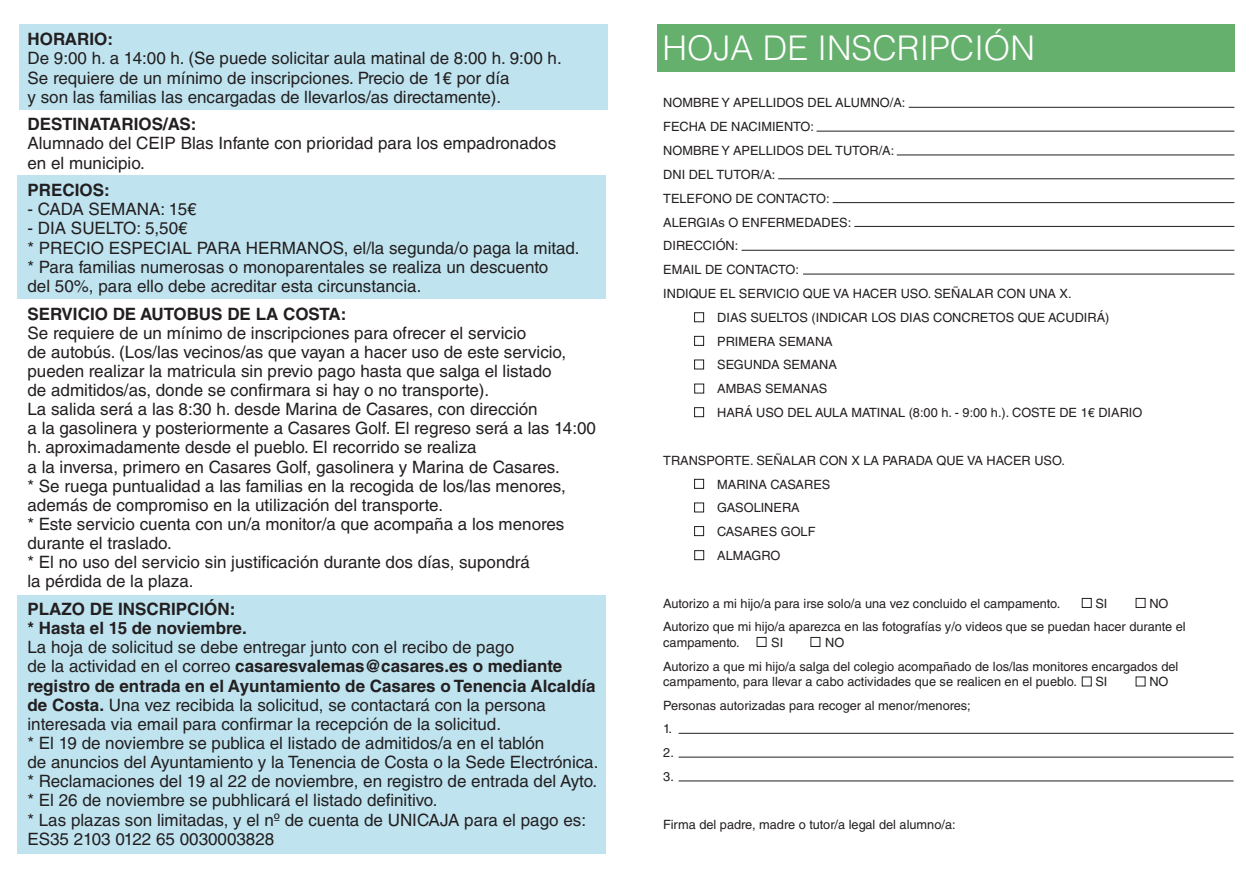
<style>
.page{position:relative;width:1259px;height:893px;background:#fff}
.page>*{position:absolute;margin:0;border:0;box-sizing:border-box;transform-origin:0 0}
.t1{font:300 34.05px "Helvetica LT Std";color:#fff}
.t2{font:16.95px/19.2px "Helvetica LT Std";color:#231f20}
.t3{font:700 16.95px "Helvetica LT Std";color:#231f20}
.t4{font:12.75px/23.9px "Helvetica LT Std";color:#231f20}
.s1{font-weight:700}
</style>
<div class="page">
<div style="left:19px;top:24px;width:588px;height:86px;background:#bfe4f0"></div>
<div style="left:657px;top:24px;width:577px;height:48px;background:#66b06e"></div>
<div style="left:18px;top:175px;width:588px;height:124px;background:#bfe4f0"></div>
<div style="left:18px;top:595px;width:588px;height:258px;background:#bfe4f0"></div>
<hr style="left:908px;top:107px;width:326px;height:1px;background:#231f20">
<hr style="left:816px;top:131px;width:418px;height:1px;background:#231f20">
<hr style="left:896px;top:155px;width:338px;height:1px;background:#231f20">
<hr style="left:778px;top:179px;width:456px;height:1px;background:#231f20">
<hr style="left:832px;top:202px;width:402px;height:1px;background:#231f20">
<hr style="left:854px;top:226px;width:380px;height:1px;background:#231f20">
<hr style="left:741px;top:250px;width:493px;height:1px;background:#231f20">
<hr style="left:678px;top:733px;width:555px;height:1px;background:#231f20">
<hr style="left:678px;top:757px;width:555px;height:1px;background:#231f20">
<hr style="left:678px;top:781px;width:555px;height:1px;background:#231f20">
<hr style="left:803px;top:274px;width:431px;height:1px;background:#231f20">
<div style="left:694px;top:312px;width:10px;height:10px;border:1px solid #231f20"></div>
<div style="left:694px;top:336px;width:10px;height:10px;border:1px solid #231f20"></div>
<div style="left:694px;top:360px;width:10px;height:9px;border:1px solid #231f20"></div>
<div style="left:694px;top:407px;width:10px;height:10px;border:1px solid #231f20"></div>
<div style="left:694px;top:384px;width:10px;height:9px;border:1px solid #231f20"></div>
<div style="left:694px;top:479px;width:10px;height:10px;border:1px solid #231f20"></div>
<div style="left:694px;top:503px;width:10px;height:9px;border:1px solid #231f20"></div>
<div style="left:1082px;top:598px;width:9px;height:10px;border:1px solid #231f20"></div>
<div style="left:1135px;top:598px;width:10px;height:10px;border:1px solid #231f20"></div>
<div style="left:757px;top:637px;width:9px;height:10px;border:1px solid #231f20"></div>
<div style="left:810px;top:637px;width:10px;height:10px;border:1px solid #231f20"></div>
<div style="left:1082px;top:677px;width:9px;height:9px;border:1px solid #231f20"></div>
<div style="left:694px;top:526px;width:10px;height:10px;border:1px solid #231f20"></div>
<div style="left:694px;top:550px;width:10px;height:10px;border:1px solid #231f20"></div>
<p class="t2" style="left:28px;top:30px;width:536px"><span class="s1">HORARIO:<br></span>De 9:00 h. a 14:00 h. (Se puede solicitar aula matinal de 8:00 h. 9:00 h.<br>Se requiere de un mínimo de inscripciones. Precio de 1€ por día<br>y son las familias las encargadas de llevarlos/as directamente).</p>
<p class="t2" style="left:28px;top:115px;width:530px"><span class="s1">DESTINATARIOS/AS:<br></span>Alumnado del CEIP Blas Infante con prioridad para los empadronados en el municipio.</p>
<p class="t3" style="left:28px;top:180px;width:84px">PRECIOS:</p>
<p class="t2" style="left:28px;top:200px;width:171px">- CADA SEMANA: 15€</p>
<p class="t2" style="left:28px;top:219px;width:553px">- DIA SUELTO: 5,50€<br>* PRECIO ESPECIAL PARA HERMANOS, el/la segunda/o paga la mitad. * Para familias numerosas o monoparentales se realiza un descuento<br>del 50%, para ello debe acreditar esta circunstancia.</p>
<p class="t2" style="left:28px;top:304px;width:570px"><span class="s1">SERVICIO DE AUTOBUS DE LA COSTA:<br></span>Se requiere de un mínimo de inscripciones para ofrecer el servicio<br>de autobús. (Los/las vecinos/as que vayan a hacer uso de este servicio, pueden realizar la matricula sin previo pago hasta que salga el listado<br>de admitidos/as, donde se confirmara si hay o no transporte).<br>La salida será a las 8:30 h. desde Marina de Casares, con dirección<br>a la gasolinera y posteriormente a Casares Golf. El regreso será a las 14:00 h. aproximadamente desde el pueblo. El recorrido se realiza<br>a la inversa, primero en Casares Golf, gasolinera y Marina de Casares.<br>* Se ruega puntualidad a las familias en la recogida de los/las menores, además de compromiso en la utilización del transporte.<br>* Este servicio cuenta con un/a monitor/a que acompaña a los menores durante el traslado.<br>* El no uso del servicio sin justificación durante dos días, supondrá<br>la pérdida de la plaza.</p>
<p class="t2" style="left:28px;top:599px;width:572px"><span class="s1">PLAZO DE INSCRIPCIÓN:<br>* Hasta el 15 de noviembre.<br></span>La hoja de solicitud se debe entregar junto con el recibo de pago<br>de la actividad en el correo <span class="s1">casaresvalemas@casares.es o mediante registro de entrada en el Ayuntamiento de Casares o Tenencia Alcaldía de Costa.</span> Una vez recibida la solicitud, se contactará con la persona interesada via email para confirmar la recepción de la solicitud.<br>* El 19 de noviembre se publica el listado de admitidos/a en el tablón<br>de anuncios del Ayuntamiento y la Tenencia de Costa o la Sede Electrónica. * Reclamaciones del 19 al 22 de noviembre, en registro de entrada del Ayto. * El 26 de noviembre se pubhlicará el listado definitivo.<br>* Las plazas son limitadas, y el nº de cuenta de UNICAJA para el pago es:<br>ES35 2103 0122 65 0030003828</p>
<p class="t1" style="left:662px;top:27px;width:374px">HOJA DE INSCRIPCIÓN</p>
<p class="t4" style="left:663px;top:91px;width:244px">NOMBRE Y APELLIDOS DEL ALUMNO/A:</p>
<p class="t4" style="left:663px;top:115px;width:152px">FECHA DE NACIMIENTO:</p>
<p class="t4" style="left:663px;top:139px;width:232px">NOMBRE Y APELLIDOS DEL TUTOR/A:</p>
<p class="t4" style="left:663px;top:162px;width:114px">DNI DEL TUTOR/A:</p>
<p class="t4" style="left:663px;top:186px;width:168px">TELEFONO DE CONTACTO:</p>
<p class="t4" style="left:663px;top:210px;width:190px">ALERGIAs O ENFERMEDADES:</p>
<p class="t4" style="left:663px;top:234px;width:77px">DIRECCIÓN:</p>
<p class="t4" style="left:663px;top:258px;width:137px">EMAIL DE CONTACTO:</p>
<p class="t4" style="left:663px;top:282px;width:410px">INDIQUE EL SERVICIO QUE VA HACER USO. SEÑALAR CON UNA X.</p>
<p class="t4" style="left:717px;top:305px;width:394px">DIAS SUELTOS (INDICAR LOS DIAS CONCRETOS QUE ACUDIRÁ)</p>
<p class="t4" style="left:717px;top:329px;width:117px">PRIMERA SEMANA</p>
<p class="t4" style="left:717px;top:353px;width:121px">SEGUNDA SEMANA</p>
<p class="t4" style="left:717px;top:377px;width:112px">AMBAS SEMANAS</p>
<p class="t4" style="left:717px;top:401px;width:427px">HARÁ USO DEL AULA MATINAL (8:00 h. - 9:00 h.). COSTE DE 1€ DIARIO</p>
<p class="t4" style="left:717px;top:448px;width:349px;text-indent:-54px">TRANSPORTE. SEÑALAR CON X LA PARADA QUE VA HACER USO.<br>MARINA CASARES<br>GASOLINERA<br>CASARES GOLF<br>ALMAGRO</p>
<p class="t4" style="left:663px;top:591px;width:399px">Autorizo a mi hijo/a para irse solo/a una vez concluido el campamento.</p>
<p class="t4" style="left:1095px;top:591px;width:14px">SI</p>
<p class="t4" style="left:663px;top:591px;width:524px;text-indent:486px">NO<br>Autorizo que mi hijo/a aparezca en las fotografías y/o videos que se puedan hacer durante el</p>
<p class="t4" style="left:663px;top:630px;width:78px">campamento.</p>
<p class="t4" style="left:771px;top:630px;width:14px">SI</p>
<p class="t4" style="left:663px;top:630px;width:516px;text-indent:162px">NO<br>Autorizo a que mi hijo/a salga del colegio acompañado de los/las monitores encargados del</p>
<p class="t4" style="left:663px;top:669px;width:415px">campamento, para llevar a cabo actividades que se realicen en el pueblo.</p>
<p class="t4" style="left:1095px;top:669px;width:14px">SI</p>
<p class="t4" style="left:1149px;top:669px;width:21px">NO</p>
<p class="t4" style="left:663px;top:693px;width:309px">Personas autorizadas para recoger al menor/menores;<br>1.<br>2.<br>3.</p>
<p class="t4" style="left:663px;top:812px;width:294px">Firma del padre, madre o tutor/a legal del alumno/a:</p>
</div>
